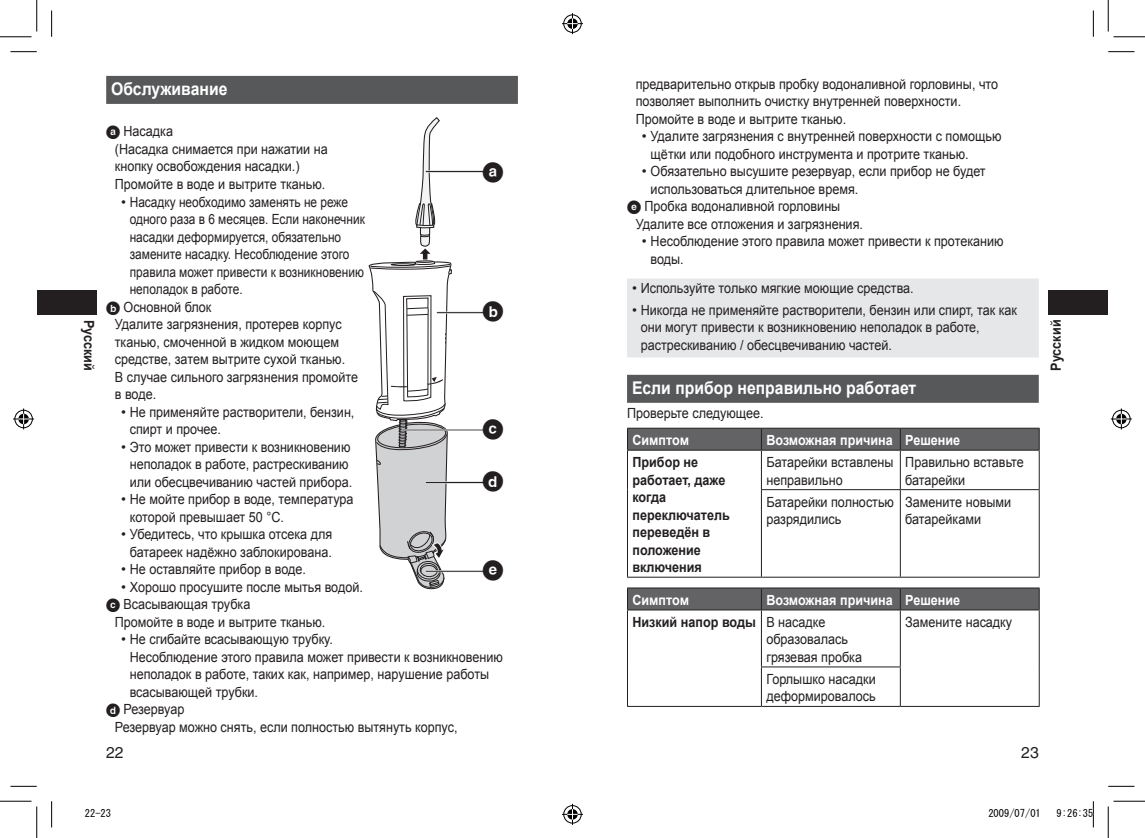
<style>
.page{position:relative;width:1145px;height:838px;background:#fff}
.page>*{position:absolute;margin:0;border:0;box-sizing:border-box;transform-origin:0 0}
.t1{font:700 17.5px "Arial";color:#fff;scale:.9 1}
.t2{font:15.75px "Helvetica";color:#231f20}
.t3{font:14px/17.5px "Arial";color:#231f20;scale:.9 1}
.t4{font:14px/17.5px "Arial";color:#231f20}
.t5{font:14px "Arial";color:#231f20;scale:.85 1}
.t6{font:700 14px/21.9px "Arial";color:#fff;scale:.9 1}
.t7{font:700 14px/17.5px "Arial";color:#231f20;scale:.9 1}
.t8{font:10.5px "MS Gothic";color:#000}
.s1{font-family:"F Alphabet";font-weight:900}
.s2{color:#231f20}
.s3{font-weight:400;color:#231f20}
</style>
<div class="page">
<div style="left:37px;top:290px;width:59px;height:25px;background:#231f20"></div>
<div style="left:1049px;top:290px;width:59px;height:25px;background:#231f20"></div>
<div style="left:627px;top:375px;width:412px;height:28px;background:#57585a"></div>
<div style="left:627px;top:278px;width:412px;height:79px;background:#e6e7e9"></div>
<hr style="left:627px;top:450px;width:1px;height:39px;background:#231f20">
<hr style="left:627px;top:489px;width:1px;height:87px;background:#231f20">
<hr style="left:627px;top:576px;width:134px;height:1px;background:#231f20">
<hr style="left:761px;top:450px;width:1px;height:39px;background:#231f20">
<hr style="left:761px;top:489px;width:139px;height:1px;background:#231f20">
<hr style="left:761px;top:490px;width:1px;height:86px;background:#231f20">
<hr style="left:761px;top:576px;width:139px;height:1px;background:#231f20">
<hr style="left:900px;top:450px;width:1px;height:39px;background:#231f20">
<hr style="left:1039px;top:450px;width:1px;height:39px;background:#231f20">
<hr style="left:900px;top:489px;width:140px;height:1px;background:#231f20">
<hr style="left:900px;top:490px;width:1px;height:86px;background:#231f20">
<hr style="left:1039px;top:490px;width:1px;height:86px;background:#231f20">
<hr style="left:900px;top:576px;width:140px;height:1px;background:#231f20">
<hr style="left:627px;top:427px;width:134px;height:1px;background:#231f20">
<hr style="left:761px;top:427px;width:139px;height:1px;background:#231f20">
<hr style="left:900px;top:427px;width:140px;height:1px;background:#231f20">
<div style="left:627px;top:428px;width:413px;height:21px;background:#636366"></div>
<hr style="left:627px;top:449px;width:134px;height:1px;background:#231f20">
<hr style="left:761px;top:449px;width:139px;height:1px;background:#231f20">
<hr style="left:900px;top:449px;width:140px;height:1px;background:#231f20">
<hr style="left:627px;top:610px;width:1px;height:56px;background:#231f20">
<hr style="left:627px;top:666px;width:1px;height:40px;background:#231f20">
<hr style="left:627px;top:706px;width:134px;height:1px;background:#231f20">
<hr style="left:761px;top:610px;width:1px;height:56px;background:#231f20">
<hr style="left:761px;top:666px;width:140px;height:1px;background:#231f20">
<hr style="left:761px;top:667px;width:1px;height:39px;background:#231f20">
<hr style="left:761px;top:706px;width:139px;height:1px;background:#231f20">
<hr style="left:900px;top:610px;width:1px;height:56px;background:#231f20">
<hr style="left:1039px;top:610px;width:1px;height:56px;background:#231f20">
<hr style="left:900px;top:667px;width:1px;height:39px;background:#231f20">
<hr style="left:1039px;top:666px;width:1px;height:40px;background:#231f20">
<hr style="left:900px;top:706px;width:140px;height:1px;background:#231f20">
<hr style="left:627px;top:587px;width:134px;height:1px;background:#231f20">
<hr style="left:761px;top:587px;width:139px;height:1px;background:#231f20">
<hr style="left:900px;top:587px;width:140px;height:1px;background:#231f20">
<div style="left:627px;top:588px;width:413px;height:21px;background:#636366"></div>
<hr style="left:627px;top:609px;width:134px;height:1px;background:#231f20">
<hr style="left:761px;top:609px;width:139px;height:1px;background:#231f20">
<hr style="left:900px;top:609px;width:140px;height:1px;background:#231f20">
<div style="left:106px;top:76px;width:412px;height:28px;background:#57585a"></div>
<svg style="left:10px;top:51px;width:27px;height:1px"></svg>
<svg style="left:1108px;top:51px;width:26px;height:1px"></svg>
<svg style="left:10px;top:786px;width:27px;height:1px"></svg>
<svg style="left:1108px;top:786px;width:26px;height:1px"></svg>
<svg style="left:51px;top:10px;width:1px;height:27px"></svg>
<svg style="left:51px;top:801px;width:1px;height:26px"></svg>
<svg style="left:1093px;top:10px;width:1px;height:27px"></svg>
<hr style="left:0;top:36px;width:32px;height:1px;background:#000">
<hr style="left:1113px;top:36px;width:32px;height:1px;background:#000">
<hr style="left:0;top:800px;width:32px;height:1px;background:#000">
<hr style="left:1113px;top:800px;width:32px;height:1px;background:#000">
<hr style="left:36px;top:0;width:1px;height:32px;background:#000">
<hr style="left:36px;top:806px;width:1px;height:31px;background:#000">
<hr style="left:1108px;top:0;width:1px;height:32px;background:#000">
<hr style="left:1108px;top:806px;width:1px;height:31px;background:#000">
<svg style="left:562px;top:13px;width:21px;height:21px"></svg>
<svg style="left:562px;top:803px;width:21px;height:21px"></svg>
<svg style="left:13px;top:408px;width:21px;height:21px"></svg>
<svg style="left:1111px;top:408px;width:21px;height:21px"></svg>
<svg style="left:1092px;top:801px;width:2px;height:26px"></svg>
<svg style="left:368px;top:117px;width:117px;height:473px"></svg>
<p class="t7" style="left:97px;top:320px;width:58px;rotate:90deg">Русский</p>
<p class="t1" style="left:111px;top:77px;width:131px">Обслуживание</p>
<p class="t3" style="left:115px;top:123px;width:238px;text-indent:-9px"><span class="s1">A</span> Насадка<br>(Насадка снимается при нажатии на кнопку освобождения насадки.)<br>Промойте в воде и вытрите тканью.</p>
<p class="t4" style="left:121px;top:193px;width:229px">• Насадку необходимо заменять не реже</p>
<p class="t5" style="left:130px;top:210px;width:278px">одного раза в 6 месяцев. Если наконечник</p>
<p class="t5" style="left:130px;top:227px;width:250px">насадки деформируется, обязательно</p>
<p class="t5" style="left:130px;top:245px;width:260px">замените насадку. Несоблюдение этого</p>
<p class="t5" style="left:130px;top:262px;width:277px">правила может привести к возникновению</p>
<p class="t5" style="left:130px;top:280px;width:134px">неполадок в работе.</p>
<p class="t3" style="left:106px;top:298px;width:118px"><span class="s1">B</span> Основной блок</p>
<p class="t3" style="left:115px;top:315px;width:254px">Удалите загрязнения, протерев корпус</p>
<p class="t3" style="left:115px;top:333px;width:251px">тканью, смоченной в жидком моющем</p>
<p class="t3" style="left:115px;top:350px;width:257px">средстве, затем вытрите сухой тканью.</p>
<p class="t3" style="left:115px;top:368px;width:272px">В случае сильного загрязнения промойте</p>
<p class="t3" style="left:115px;top:385px;width:47px">в воде.</p>
<p class="t4" style="left:130px;top:403px;width:226px;text-indent:-9px">• Не применяйте растворители, бензин, спирт и прочее.</p>
<p class="t4" style="left:130px;top:438px;width:224px;text-indent:-9px">• Это может привести к возникновению неполадок в работе, растрескиванию или обесцвечиванию частей прибора.</p>
<p class="t4" style="left:130px;top:490px;width:225px;text-indent:-9px">• Не мойте прибор в воде, температура которой превышает 50 °C.</p>
<p class="t4" style="left:121px;top:525px;width:213px;text-align:center">• Убедитесь, что крышка отсека для батареек надёжно заблокирована.</p>
<p class="t4" style="left:121px;top:560px;width:186px">• Не оставляйте прибор в воде.</p>
<p class="t4" style="left:121px;top:578px;width:243px">• Хорошо просушите после мытья водой.</p>
<p class="t3" style="left:106px;top:595px;width:162px"><span class="s1">C</span> Всасывающая трубка</p>
<p class="t3" style="left:115px;top:613px;width:235px">Промойте в воде и вытрите тканью.</p>
<p class="t4" style="left:121px;top:630px;width:213px">• Не сгибайте всасывающую трубку.</p>
<p class="t3" style="left:130px;top:648px;width:416px">Несоблюдение этого правила может привести к возникновению</p>
<p class="t3" style="left:130px;top:665px;width:401px">неполадок в работе, таких как, например, нарушение работы</p>
<p class="t3" style="left:130px;top:683px;width:144px">всасывающей трубки.</p>
<p class="t3" style="left:106px;top:700px;width:88px"><span class="s1">D</span> Резервуар</p>
<p class="t3" style="left:115px;top:718px;width:382px">Резервуар можно снять, если полностью вытянуть корпус,</p>
<p class="t2" style="left:106px;top:743px;width:19px">22</p>
<p class="t3" style="left:636px;top:75px;width:404px">предварительно открыв пробку водоналивной горловины, что позволяет выполнить очистку внутренней поверхности.<br>Промойте в воде и вытрите тканью.</p>
<p class="t4" style="left:651px;top:127px;width:352px;text-indent:-9px">• Удалите загрязнения с внутренней поверхности с помощью щётки или подобного инструмента и протрите тканью.</p>
<p class="t4" style="left:642px;top:162px;width:345px">• Обязательно высушите резервуар, если прибор не будет</p>
<p class="t3" style="left:651px;top:180px;width:232px">использоваться длительное время.</p>
<p class="t3" style="left:627px;top:197px;width:238px"><span class="s1">E</span> Пробка водоналивной горловины</p>
<p class="t3" style="left:636px;top:215px;width:254px">Удалите все отложения и загрязнения.</p>
<p class="t4" style="left:651px;top:232px;width:354px;text-indent:-9px">• Несоблюдение этого правила может привести к протеканию воды.</p>
<p class="t4" style="left:632px;top:279px;width:283px">• Используйте только мягкие моющие средства.</p>
<p class="t4" style="left:641px;top:301px;width:378px;text-indent:-9px">• Никогда не применяйте растворители, бензин или спирт, так как они могут привести к возникновению неполадок в работе, растрескиванию / обесцвечиванию частей.</p>
<p class="t1" style="left:632px;top:376px;width:317px">Если прибор неправильно работает</p>
<p class="t3" style="left:627px;top:404px;width:153px">Проверьте следующее.</p>
<p class="t6" style="left:632px;top:430px;width:64px">Симптом</p>
<p class="t6" style="left:766px;top:430px;width:217px">Возможная причина Решение</p>
<p class="t7" style="left:632px;top:454px;width:110px">Прибор не работает, даже когда переключатель переведён в положение включения</p>
<p class="t3" style="left:766px;top:453px;width:143px">Батарейки вставлены неправильно</p>
<p class="t3" style="left:905px;top:453px;width:133px">Правильно вставьте батарейки</p>
<p class="t3" style="left:766px;top:493px;width:143px">Батарейки полностью разрядились</p>
<p class="t3" style="left:905px;top:493px;width:119px">Замените новыми батарейками</p>
<p class="t6" style="left:632px;top:589px;width:64px">Симптом</p>
<p class="t6" style="left:632px;top:589px;width:366px;text-indent:134px">Возможная причина Решение<br><span class="s2">Низкий напор воды</span> <span class="s3">В насадке</span></p>
<p class="t3" style="left:766px;top:631px;width:108px">образовалась грязевая пробка</p>
<p class="t3" style="left:905px;top:613px;width:120px">Замените насадку</p>
<p class="t3" style="left:766px;top:670px;width:123px">Горлышко насадки деформировалось</p>
<p class="t7" style="left:1048px;top:370px;width:58px;rotate:-90deg">Русский</p>
<p class="t2" style="left:1021px;top:743px;width:19px">23</p>
<p class="t8" style="left:85px;top:807px;width:28px">22-23</p>
<p class="t8" style="left:988px;top:807px;width:54px">2009/07/01</p>
<p class="t8" style="left:1057px;top:807px;width:38px">9:26:35</p>
</div>
